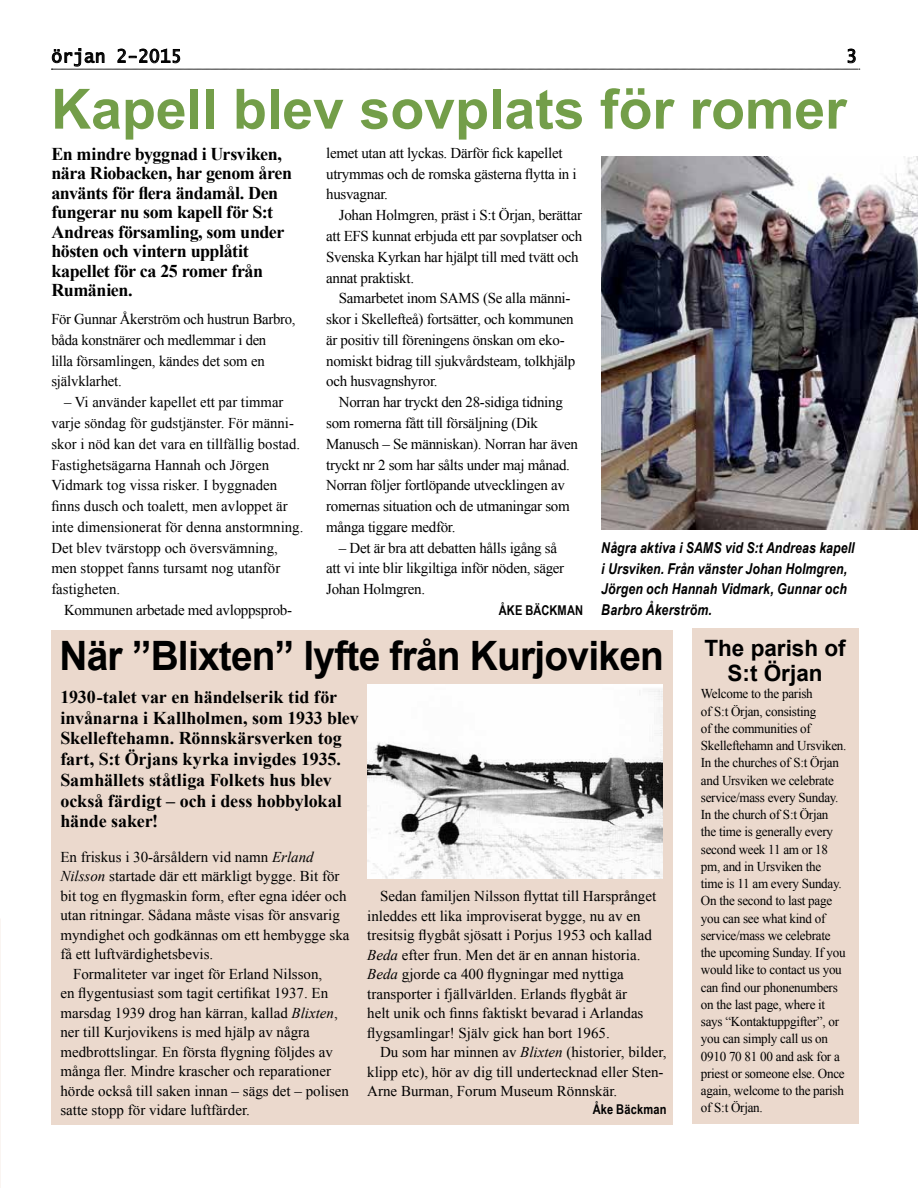
<style>
.page{position:relative;width:918px;height:1188px;background:#fff}
.page>*{position:absolute;margin:0;border:0;box-sizing:border-box;transform-origin:0 0}
.t1{font:700 55.5px "Arial";color:#739e49}
.t2{font:700 40.5px "Arial";letter-spacing:-.02em;color:#000;scale:.96 1}
.t3{font:700 22.5px/24.8px "Arial";color:#000;text-align:center}
.t4{font:700 18px/19.5px "Times New Roman";letter-spacing:-.01em;color:#000}
.t5{font:18px "Lucida Sans Typewriter";color:#000}
.t6{font:15px/19.5px "Times New Roman";color:#000}
.t7{font:15px/20.9px "Times New Roman";letter-spacing:-.02em;color:#000}
.t8{font:italic 700 15px/20.7px "Arial Narrow";letter-spacing:.01em;color:#000}
.t9{font:13.5px/17.2px "Times New Roman";letter-spacing:-.02em;color:#000}
.t10{font:700 13.5px "Arial Narrow";letter-spacing:.015em;color:#000}
.s1{font-style:italic}
</style>
<div class="page">
<svg style="left:51px;top:48px;width:809px;height:22px"></svg>
<div style="left:51px;top:630px;width:621px;height:494px;background:#ebd9cd"></div>
<div style="left:692px;top:628px;width:166px;height:496px;background:#ebd9cd"></div>
<img style="left:367px;top:684px;width:296px;height:194px">
<img style="left:601px;top:157px;width:317px;height:372px">
<p class="t5" style="left:51px;top:46px;width:132px">örjan 2-2015</p>
<p class="t5" style="left:846px;top:46px;width:12px">3</p>
<h1 class="t1" style="left:51px;top:73px;width:797px">Kapell blev sovplats för romer</h1>
<p class="t4" style="left:51px;top:144px;width:242px">En mindre byggnad i Ursviken, nära Riobacken, har genom åren använts för flera ändamål. Den fungerar nu som kapell för S:t<br>Andreas församling, som under hösten och vintern upplåtit kapellet för ca 25 romer från<br>Rumänien.</p>
<p class="t7" style="left:51px;top:309px;width:246px">För Gunnar Åkerström och hustrun Barbro, båda konstnärer och medlemmar i den<br>lilla församlingen, kändes det som en självklarhet.</p>
<p class="t6" style="left:51px;top:392px;width:254px;line-height:20.9px;text-indent:13px">– Vi använder kapellet ett par timmar varje söndag för gudstjänster. För männi&shy;skor i nöd kan det vara en tillfällig bostad.<br>Fastighetsägarna Hannah och Jörgen Vidmark tog vissa risker. I byggnaden finns dusch och toalett, men avloppet är inte dimensionerat för denna anstormning.<br>Det blev tvärstopp och översvämning, men stoppet fanns tursamt nog utanför fastigheten.</p>
<p class="t7" style="left:64px;top:599px;width:229px">Kommunen arbetade med avloppsprob-</p>
<p class="t7" style="left:326px;top:142px;width:252px">lemet utan att lyckas. Därför fick kapellet utrymmas och de romska gästerna flytta in i husvagnar.</p>
<p class="t7" style="left:326px;top:205px;width:258px;text-indent:13px">Johan Holmgren, präst i S:t Örjan, berättar att EFS kunnat erbjuda ett par sovplatser och Svenska Kyrkan har hjälpt till med tvätt och annat praktiskt.</p>
<p class="t7" style="left:326px;top:288px;width:251px;text-indent:13px">Samarbetet inom SAMS (Se alla männi&shy;skor i Skellefteå) fortsätter, och kommunen är positiv till föreningens önskan om eko&shy;nomiskt bidrag till sjukvårdsteam, tolkhjälp och husvagnshyror.</p>
<p class="t7" style="left:326px;top:392px;width:253px;text-indent:13px">Norran har tryckt den 28-sidiga tidning som romerna fått till försäljning (Dik Manusch – Se människan). Norran har även tryckt nr 2 som har sålts under maj månad.<br>Norran följer fortlöpande utvecklingen av romernas situation och de utmaningar som många tiggare medför.</p>
<p class="t7" style="left:326px;top:537px;width:240px;text-indent:13px">– Det är bra att debatten hålls igång så att vi inte blir likgiltiga inför nöden, säger<br>Johan Holmgren.</p>
<p class="t10" style="left:499px;top:600px;width:86px">ÅKE BÄCKMAN</p>
<p class="t8" style="left:601px;top:536px;width:255px">Några aktiva i SAMS vid S:t Andreas kapell i Ursviken. Från vänster Johan Holmgren, Jörgen och Hannah Vidmark, Gunnar och Barbro Åkerström.</p>
<h2 class="t2" style="left:60px;top:629px;width:631px">När ”Blixten” lyfte från Kurjoviken</h2>
<p class="t4" style="left:60px;top:686px;width:300px;line-height:20.9px">1930-talet var en händelserik tid för invånarna i Kallholmen, som 1933 blev Skelleftehamn. Rönnskärsverken tog fart, S:t Örjans kyrka invigdes 1935.<br>Samhällets ståtliga Folkets hus blev också färdigt – och i dess hobbylokal hände saker!</p>
<p class="t6" style="left:60px;top:847px;width:255px">En friskus i 30-årsåldern vid namn <span class="s1">Erland</span></p>
<p class="t6" style="left:60px;top:866px;width:281px"><span class="s1">Nilsson</span> startade där ett märkligt bygge. Bit för</p>
<p class="t6" style="left:60px;top:886px;width:288px">bit tog en flygmaskin form, efter egna idéer och</p>
<p class="t6" style="left:60px;top:905px;width:281px">utan ritningar. Sådana måste visas för ansvarig</p>
<p class="t6" style="left:60px;top:925px;width:291px">myndighet och godkännas om ett hembygge ska</p>
<p class="t6" style="left:60px;top:944px;width:154px">få ett luftvärdighetsbevis.</p>
<p class="t6" style="left:73px;top:964px;width:251px">Formaliteter var inget för Erland Nilsson,</p>
<p class="t6" style="left:60px;top:983px;width:269px">en flygentusiast som tagit certifikat 1937. En</p>
<p class="t6" style="left:60px;top:1003px;width:279px">marsdag 1939 drog han kärran, kallad <span class="s1">Blixten</span>,</p>
<p class="t6" style="left:60px;top:1022px;width:251px">ner till Kurjovikens is med hjälp av några</p>
<p class="t6" style="left:60px;top:1042px;width:274px">medbrottslingar. En första flygning följdes av</p>
<p class="t6" style="left:60px;top:1061px;width:272px">många fler. Mindre krascher och reparationer</p>
<p class="t6" style="left:60px;top:1081px;width:290px">hörde också till saken innan – sägs det – polisen</p>
<p class="t6" style="left:60px;top:1100px;width:191px">satte stopp för vidare luftfärder.</p>
<p class="t6" style="left:367px;top:886px;width:290px;text-indent:13px">Sedan familjen Nilsson flyttat till Harsprånget inleddes ett lika improviserat bygge, nu av en tresitsig flygbåt sjösatt i Porjus 1953 och kallad <span class="s1">Beda</span> efter frun. Men det är en annan historia.<br><span class="s1">Beda</span> gjorde ca 400 flygningar med nyttiga transporter i fjällvärlden. Erlands flygbåt är<br>helt unik och finns faktiskt bevarad i Arlandas flygsamlingar! Själv gick han bort 1965.</p>
<p class="t6" style="left:367px;top:1042px;width:301px;text-indent:13px">Du som har minnen av <span class="s1">Blixten</span> (historier, bilder, klipp etc), hör av dig till undertecknad eller Sten-<br>Arne Burman, Forum Museum Rönnskär.</p>
<p class="t10" style="left:593px;top:1099px;width:75px">Åke Bäckman</p>
<h3 class="t3" style="left:704px;top:637px;width:143px">The parish of<br>S:t Örjan</h3>
<p class="t9" style="left:701px;top:685px;width:147px">Welcome to the parish<br>of S:t Örjan, consisting<br>of the communities of<br>Skelleftehamn and Ursviken.<br>In the churches of S:t Örjan and Ursviken we celebrate service/mass every Sunday.<br>In the church of S:t Örjan the time is generally every second week 11 am or 18 pm, and in Ursviken the time is 11 am every Sunday.<br>On the second to last page you can see what kind of service/mass we celebrate the upcoming Sunday. If you would like to contact us you can find our phonenumbers on the last page, where it says “Kontaktuppgifter”, or you can simply call us on<br>0910 70 81 00 and ask for a priest or someone else. Once again, welcome to the parish of S:t Örjan.</p>
</div>
